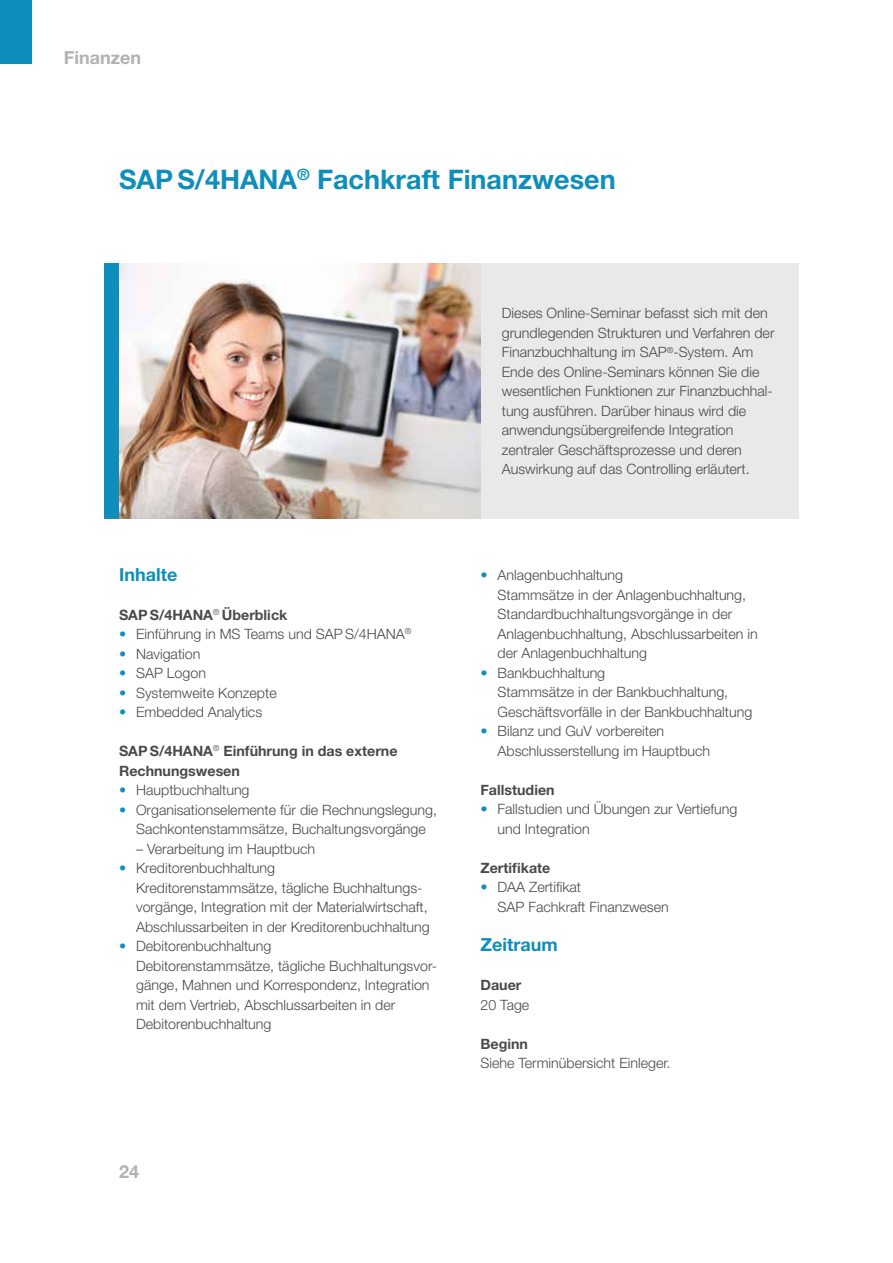
<style>
.page{position:relative;width:893px;height:1263px;background:#fff}
.page>*{position:absolute;margin:0;border:0;box-sizing:border-box;transform-origin:0 0}
.t1{font:700 27px "Helvetica Neue LT Pro";color:#0f8ebb}
.t2{font:700 18px "Helvetica Neue LT Pro";color:#0f8ebb}
.t3{font:700 18px "Helvetica Neue LT Pro";color:#b3b2b2}
.t4{font:300 14.25px/19.5px "Helvetica Neue LT Pro";color:#4a4a49}
.t5{font:700 14.25px/19.5px "Helvetica Neue LT Pro";color:#4a4a49}
.s1{color:#0f8ebb}
</style>
<div class="page">
<div style="left:0;top:0;width:32px;height:64px;background:#0f8ebb"></div>
<div style="left:480px;top:264px;width:319px;height:255px;background:#e9e9e9"></div>
<div style="left:104px;top:264px;width:15px;height:255px;background:#0f8ebb"></div>
<img style="left:119px;top:264px;width:361px;height:255px">
<p class="t3" style="left:64px;top:46px;width:79px">Finanzen</p>
<h1 class="t1" style="left:119px;top:163px;width:498px">SAP S/4HANA<sup>®</sup> Fachkraft Finanzwesen</h1>
<p class="t2" style="left:119px;top:563px;width:60px">Inhalte</p>
<p class="t5" style="left:119px;top:604px;width:170px">SAP S/4HANA<sup>®</sup> Überblick</p>
<p class="t4" style="left:119px;top:624px;width:294px"><span class="s1">•</span> Einführung in MS Teams und SAP S/4HANA<sup>®</sup></p>
<p class="t4" style="left:119px;top:643px;width:83px"><span class="s1">•</span> Navigation</p>
<p class="t4" style="left:119px;top:663px;width:88px"><span class="s1">•</span> SAP Logon</p>
<p class="t4" style="left:119px;top:682px;width:159px"><span class="s1">•</span> Systemweite Konzepte</p>
<p class="t4" style="left:119px;top:702px;width:145px"><span class="s1">•</span> Embedded Analytics</p>
<p class="t5" style="left:119px;top:741px;width:280px">SAP S/4HANA<sup>®</sup> Einführung in das externe<br>Rechnungswesen</p>
<p class="t4" style="left:119px;top:780px;width:132px"><span class="s1">•</span> Hauptbuchhaltung</p>
<p class="t4" style="left:119px;top:799px;width:319px;text-align:center"><span class="s1">•</span> Organisationselemente für die Rechnungslegung,<br>Sachkontenstammsätze, Buchaltungsvorgänge</p>
<p class="t4" style="left:136px;top:838px;width:180px">– Verarbeitung im Hauptbuch</p>
<p class="t4" style="left:136px;top:858px;width:295px;text-indent:-17px"><span class="s1">•</span> Kreditorenbuchhaltung<br>Kreditorenstammsätze, tägliche Buchhaltungs&shy;vorgänge, Integration mit der Materialwirtschaft, Abschlussarbeiten in der Kreditorenbuchhaltung</p>
<p class="t4" style="left:136px;top:936px;width:302px;text-indent:-17px"><span class="s1">•</span> Debitorenbuchhaltung<br>Debitorenstammsätze, tägliche Buchhaltungsvor&shy;gänge, Mahnen und Korrespondenz, Integration mit dem Vertrieb, Abschlussarbeiten in der Debitorenbuchhaltung</p>
<p class="t3" style="left:119px;top:1160px;width:22px">24</p>
<p class="t4" style="left:502px;top:303px;width:274px">Dieses Online-Seminar befasst sich mit den grundlegenden Strukturen und Verfahren der Finanzbuchhaltung im SAP<sup>®</sup>-System. Am Ende des Online-Seminars können Sie die wesentlichen Funktionen zur Finanzbuchhal&shy;tung ausführen. Darüber hinaus wird die anwendungsübergreifende Integration zentraler Geschäftsprozesse und deren Auswirkung auf das Controlling erläutert.</p>
<p class="t4" style="left:497px;top:565px;width:262px;text-indent:-17px"><span class="s1">•</span> Anlagenbuchhaltung<br>Stammsätze in der Anlagenbuchhaltung, Standardbuchhaltungsvorgänge in der Anlagenbuchhaltung, Abschlussarbeiten in der Anlagenbuchhaltung</p>
<p class="t4" style="left:497px;top:663px;width:256px;text-indent:-17px"><span class="s1">•</span> Bankbuchhaltung<br>Stammsätze in der Bankbuchhaltung,<br>Geschäftsvorfälle in der Bankbuchhaltung</p>
<p class="t4" style="left:497px;top:721px;width:214px;text-indent:-17px"><span class="s1">•</span> Bilanz und GuV vorbereiten<br>Abschlusserstellung im Hauptbuch</p>
<p class="t5" style="left:480px;top:780px;width:76px">Fallstudien</p>
<p class="t4" style="left:497px;top:799px;width:241px;text-indent:-17px"><span class="s1">•</span> Fallstudien und Übungen zur Vertiefung und Integration</p>
<p class="t5" style="left:480px;top:858px;width:71px">Zertifikate</p>
<p class="t4" style="left:497px;top:877px;width:173px;text-indent:-17px"><span class="s1">•</span> DAA Zertifikat<br>SAP Fachkraft Finanzwesen</p>
<p class="t2" style="left:480px;top:933px;width:79px">Zeitraum</p>
<p class="t5" style="left:480px;top:975px;width:42px">Dauer</p>
<p class="t4" style="left:480px;top:994px;width:50px">20 Tage</p>
<p class="t5" style="left:480px;top:1033px;width:49px">Beginn</p>
<p class="t4" style="left:480px;top:1053px;width:189px">Siehe Terminübersicht Einleger.</p>
</div>
